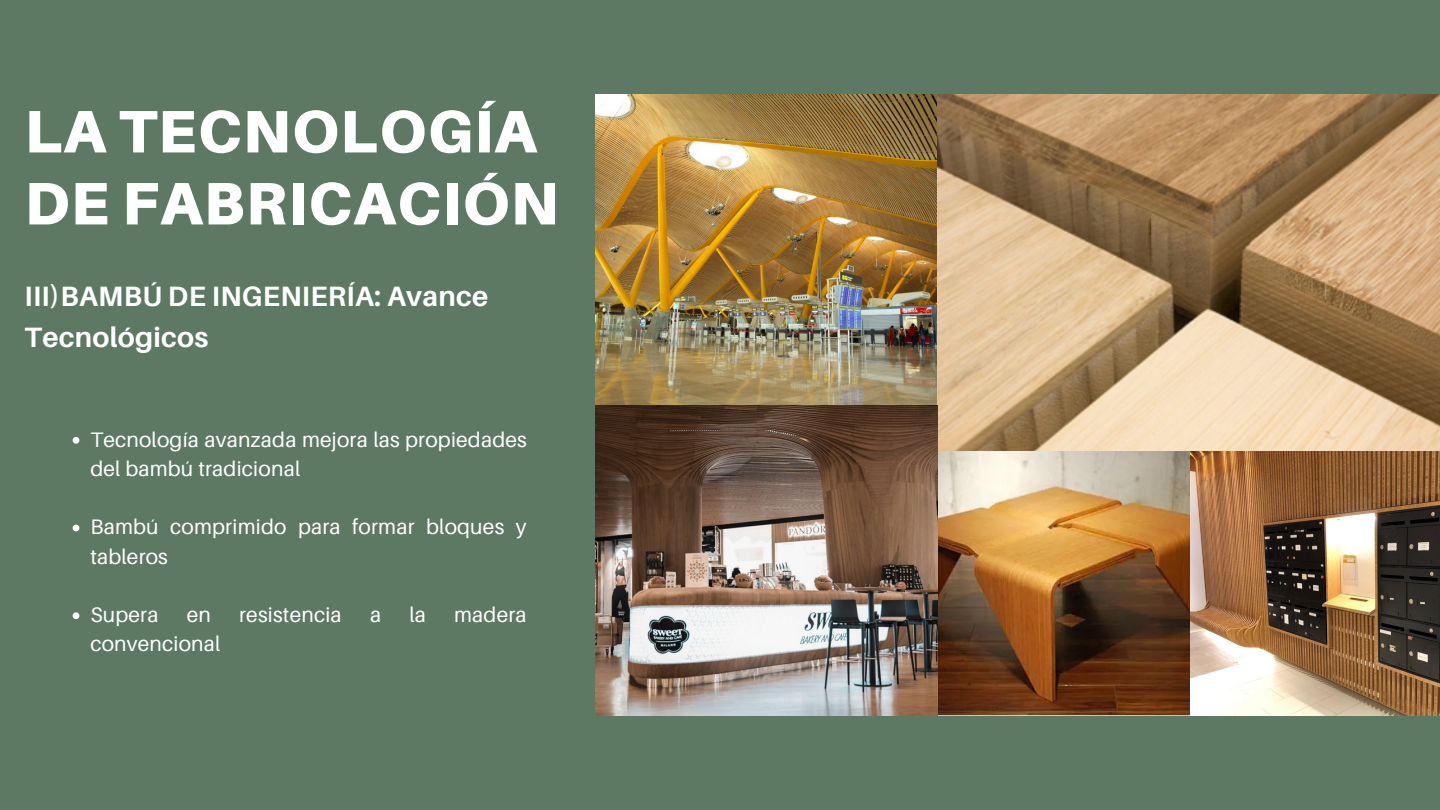
<style>
.page{position:relative;width:1440px;height:810px;background:#5d7963}
.page>*{position:absolute;margin:0;border:0;box-sizing:border-box;transform-origin:0 0}
.t1{font:900 60px/72px "Aileron";letter-spacing:.02em;color:#fff}
.t2{font:700 28px/41.2px "Aileron";letter-spacing:.01em;color:#fff}
.t3{font:21px/29.2px "Aileron";letter-spacing:.01em;color:#fff}
</style>
<div class="page">
<img style="left:596px;top:95px;width:342px;height:310px">
<img style="left:938px;top:95px;width:502px;height:620px">
<img style="left:596px;top:405px;width:342px;height:311px">
<svg style="left:73px;top:437px;width:6px;height:7px"></svg>
<svg style="left:73px;top:525px;width:6px;height:6px"></svg>
<svg style="left:73px;top:612px;width:6px;height:7px"></svg>
<p class="t1" style="left:25px;top:94px;width:535px">LA TECNOLOGÍA<br>DE FABRICACIÓN</p>
<p class="t2" style="left:25px;top:275px;width:465px">III)BAMBÚ DE INGENIERÍA: Avance<br>Tecnológicos</p>
<p class="t3" style="left:90px;top:424px;width:438px">Tecnología avanzada mejora las propiedades del bambú tradicional</p>
<p class="t3" style="left:90px;top:512px;width:438px">Bambú comprimido para formar bloques y tableros</p>
<p class="t3" style="left:90px;top:600px;width:70px">Supera</p>
<p class="t3" style="left:187px;top:600px;width:26px">en</p>
<p class="t3" style="left:239px;top:600px;width:104px">resistencia</p>
<p class="t3" style="left:370px;top:600px;width:13px">a</p>
<p class="t3" style="left:409px;top:600px;width:18px">la</p>
<p class="t3" style="left:454px;top:600px;width:74px">madera</p>
<p class="t3" style="left:90px;top:629px;width:132px">convencional</p>
</div>
